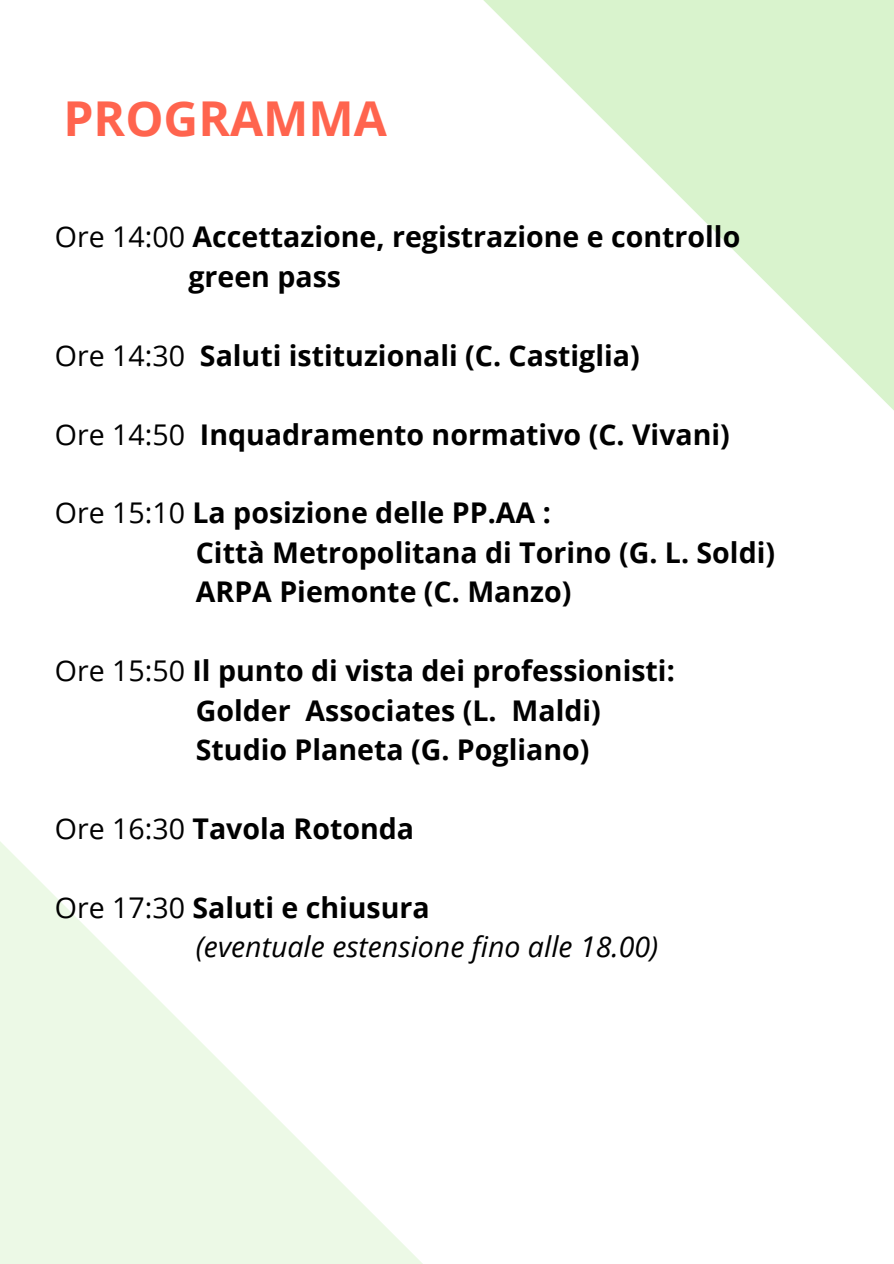
<style>
.page{position:relative;width:894px;height:1264px;background:#fff}
.page>*{position:absolute;margin:0;border:0;box-sizing:border-box;transform-origin:0 0}
.t1{font:700 48px "Open Sans";color:#ff644e}
.t2{font:700 28.5px "Open Sans";color:#000}
.t3{font:italic 28.5px "Open Sans";color:#000}
.s1{font-weight:400}
</style>
<div class="page">
<svg style="left:483px;top:0;width:410px;height:410px"></svg>
<svg style="left:0;top:841px;width:422px;height:422px;fill:#effaeb"></svg>
<p class="t1" style="left:63px;top:85px;width:325px">PROGRAMMA</p>
<p class="t2" style="left:55px;top:217px;width:686px"><span class="s1">Ore 14:00</span> Accettazione, registrazione e controllo</p>
<p class="t2" style="left:188px;top:256px;width:154px">green pass</p>
<p class="t2" style="left:55px;top:335px;width:586px"><span class="s1">Ore 14:30</span> Saluti istituzionali (C. Castiglia)</p>
<p class="t2" style="left:55px;top:414px;width:676px"><span class="s1">Ore 14:50</span> Inquadramento normativo (C. Vivani)</p>
<p class="t2" style="left:55px;top:493px;width:497px"><span class="s1">Ore 15:10</span> La posizione delle PP.AA :</p>
<p class="t2" style="left:196px;top:532px;width:580px">Città Metropolitana di Torino (G. L. Soldi)</p>
<p class="t2" style="left:196px;top:572px;width:377px">ARPA Piemonte (C. Manzo)</p>
<p class="t2" style="left:55px;top:650px;width:621px"><span class="s1">Ore 15:50</span> Il punto di vista dei professionisti:</p>
<p class="t2" style="left:196px;top:690px;width:406px">Golder Associates (L. Maldi)</p>
<p class="t2" style="left:196px;top:729px;width:395px">Studio Planeta (G. Pogliano)</p>
<p class="t2" style="left:55px;top:808px;width:360px"><span class="s1">Ore 16:30</span> Tavola Rotonda</p>
<p class="t2" style="left:55px;top:887px;width:376px"><span class="s1">Ore 17:30</span> Saluti e chiusura</p>
<p class="t3" style="left:196px;top:926px;width:464px">(eventuale estensione fino alle 18.00)</p>
</div>
